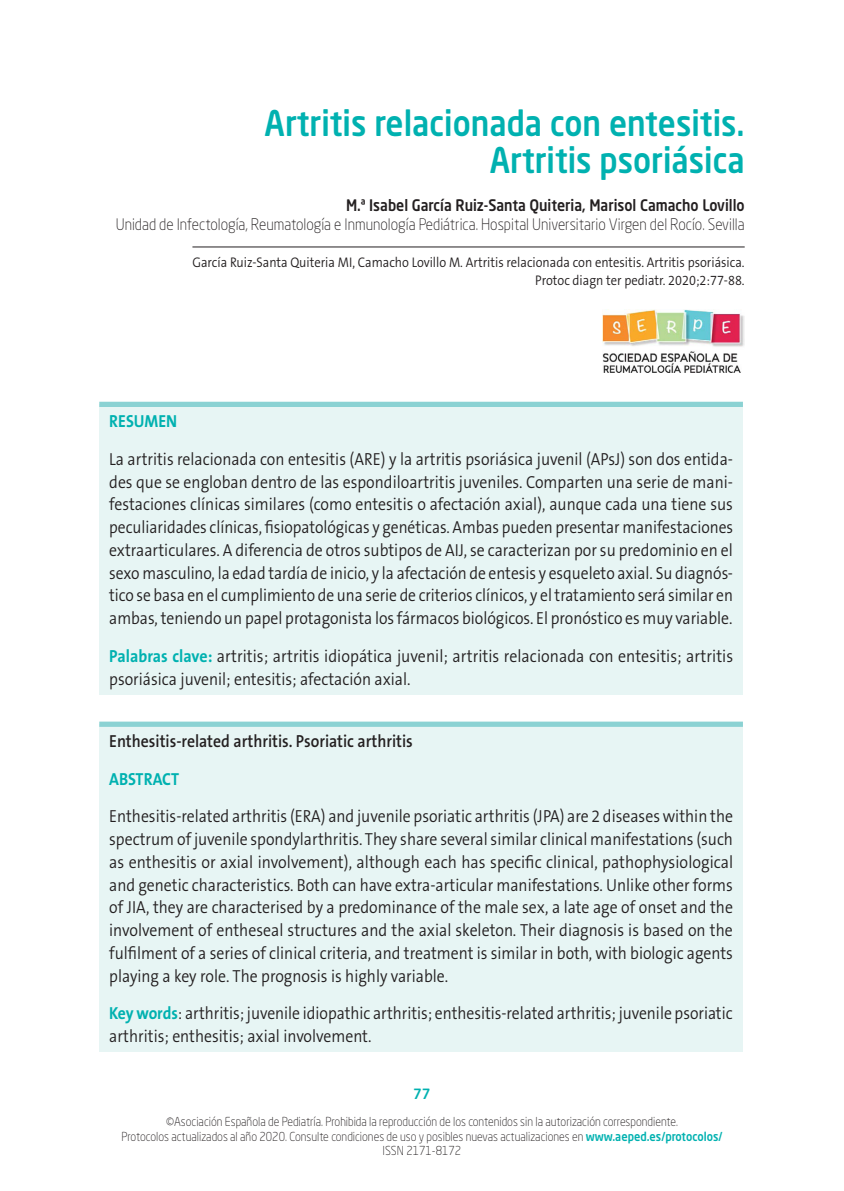
<style>
.page{position:relative;width:844px;height:1191px;background:#fff}
.page>*{position:absolute;margin:0;border:0;box-sizing:border-box;transform-origin:0 0}
._01_TITULO_CAPITULO{font:500 35px/36.8px "Neo Sans Std";color:#00b1b0;text-align:right;scale:.9 1}
._06_TEXTO_COMUN{font:300 17.5px/22.8px "The Sans B Plus W4";color:#231f20;text-align:justify;scale:.9 1}
._06_TEXTO_COMUN-2{font:300 17.5px/22.8px "The Sans B Plus W4";color:#231f20;scale:.91 1}
._06_TEXTO_COMUN-3{font:300 17.5px/22.8px "The Sans B Plus W4";color:#231f20;scale:.89 1}
._05_TITULO_1{font:600 17.5px "The Sans B Plus W6";color:#231f20;scale:.9 1}
._05_TITULO_1-2{font:700 17.5px "The Sans B Plus W7";color:#00b1b0;scale:.9 1}
._03_FILIACIONES{font:300 15.75px "Neo Sans Std";color:#231f20;scale:.9 1}
._02_AUTOR{font:500 15.75px "Neo Sans Std";color:#231f20;scale:.9 1}
._04_CITADO{font:300 14px/17.5px "The Sans B Plus W4";color:#231f20;text-align:right;scale:.9 1}
.t1{font:500 14px "Neo Sans Std";color:#00b1b0}
.t2{font:300 12.25px "Neo Sans Std";color:#231f20;scale:.9 1}
.s1{font-family:"The Sans B Plus W7";font-weight:700;color:#00b1b0}
.s2{font-weight:500;color:#00b1b0}
</style>
<div class="page">
<hr style="left:192px;top:246px;width:552px;height:1px;background:#231f20">
<div style="left:99px;top:404px;width:643px;height:290px;background:#e7f5f4"></div>
<div style="left:99px;top:402px;width:643px;height:5px;background:#8bd2d3"></div>
<img style="left:602px;top:309px;width:142px;height:63px">
<div style="left:99px;top:724px;width:643px;height:328px;background:#e7f5f4"></div>
<div style="left:99px;top:721px;width:643px;height:6px;background:#8bd2d3"></div>
<p class="_01_TITULO_CAPITULO" style="left:264px;top:104px;width:534px">Artritis relacionada con entesitis.<br>Artritis psoriásica</p>
<p class="_02_AUTOR" style="left:346px;top:195px;width:444px">M.ª Isabel García Ruiz-Santa Quiteria, Marisol Camacho Lovillo</p>
<p class="_03_FILIACIONES" style="left:116px;top:215px;width:700px">Unidad de Infectología, Reumatología e Inmunología Pediátrica. Hospital Universitario Virgen del Rocío. Sevilla</p>
<p class="_04_CITADO" style="left:192px;top:254px;width:615px">García Ruiz-Santa Quiteria MI, Camacho Lovillo M. Artritis relacionada con entesitis. Artritis psoriásica.<br>Protoc diagn ter pediatr. 2020;2:77-88.</p>
<p class="_05_TITULO_1-2" style="left:109px;top:410px;width:77px">RESUMEN</p>
<p class="_06_TEXTO_COMUN" style="left:109px;top:448px;width:694px">La artritis relacionada con entesitis (ARE) y la artritis psoriásica juvenil (APsJ) son dos entida&shy;des que se engloban dentro de las espondiloartritis juveniles. Comparten una serie de mani&shy;festaciones clínicas similares (como entesitis o afectación axial), aunque cada una tiene sus peculiaridades clínicas, fisiopatológicas y genéticas. Ambas pueden presentar manifestaciones extraarticulares. A diferencia de otros subtipos de AIJ, se caracterizan por su predominio en el sexo masculino, la edad tardía de inicio, y la afectación de entesis y esqueleto axial. Su diagnós&shy;tico se basa en el cumplimiento de una serie de criterios clínicos, y el tratamiento será similar en ambas, teniendo un papel protagonista los fármacos biológicos. El pronóstico es muy variable.</p>
<p class="_06_TEXTO_COMUN-2" style="left:109px;top:644px;width:687px"><span class="s1">Palabras clave:</span> artritis; artritis idiopática juvenil; artritis relacionada con entesitis; artritis psoriásica juvenil; entesitis; afectación axial.</p>
<p class="_05_TITULO_1" style="left:109px;top:730px;width:339px">Enthesitis-related arthritis. Psoriatic arthritis</p>
<p class="_05_TITULO_1-2" style="left:109px;top:767px;width:79px">ABSTRACT</p>
<p class="_06_TEXTO_COMUN" style="left:109px;top:805px;width:694px">Enthesitis-related arthritis (ERA) and juvenile psoriatic arthritis (JPA) are 2 diseases within the spectrum of juvenile spondylarthritis. They share several similar clinical manifestations (such as enthesitis or axial involvement), although each has specific clinical, pathophysiological and genetic characteristics. Both can have extra-articular manifestations. Unlike other forms of JIA, they are characterised by a predominance of the male sex, a late age of onset and the involvement of entheseal structures and the axial skeleton. Their diagnosis is based on the fulfilment of a series of clinical criteria, and treatment is similar in both, with biologic agents playing a key role. The prognosis is highly variable.</p>
<p class="_06_TEXTO_COMUN-3" style="left:109px;top:1002px;width:701px"><span class="s1">Key words</span>: arthritis; juvenile idiopathic arthritis; enthesitis-related arthritis; juvenile psoriatic arthritis; enthesitis; axial involvement.</p>
<p class="t1" style="left:413px;top:1085px;width:19px">77</p>
<p class="t2" style="left:166px;top:1114px;width:570px">©Asociación Española de Pediatría. Prohibida la reproducción de los contenidos sin la autorización correspondiente.</p>
<p class="t2" style="left:121px;top:1128px;width:669px">Protocolos actualizados al año 2020. Consulte condiciones de uso y posibles nuevas actualizaciones en <span class="s2">www.aeped.es/protocolos/</span></p>
<p class="t2" style="left:382px;top:1143px;width:89px">ISSN 2171-8172</p>
</div>
